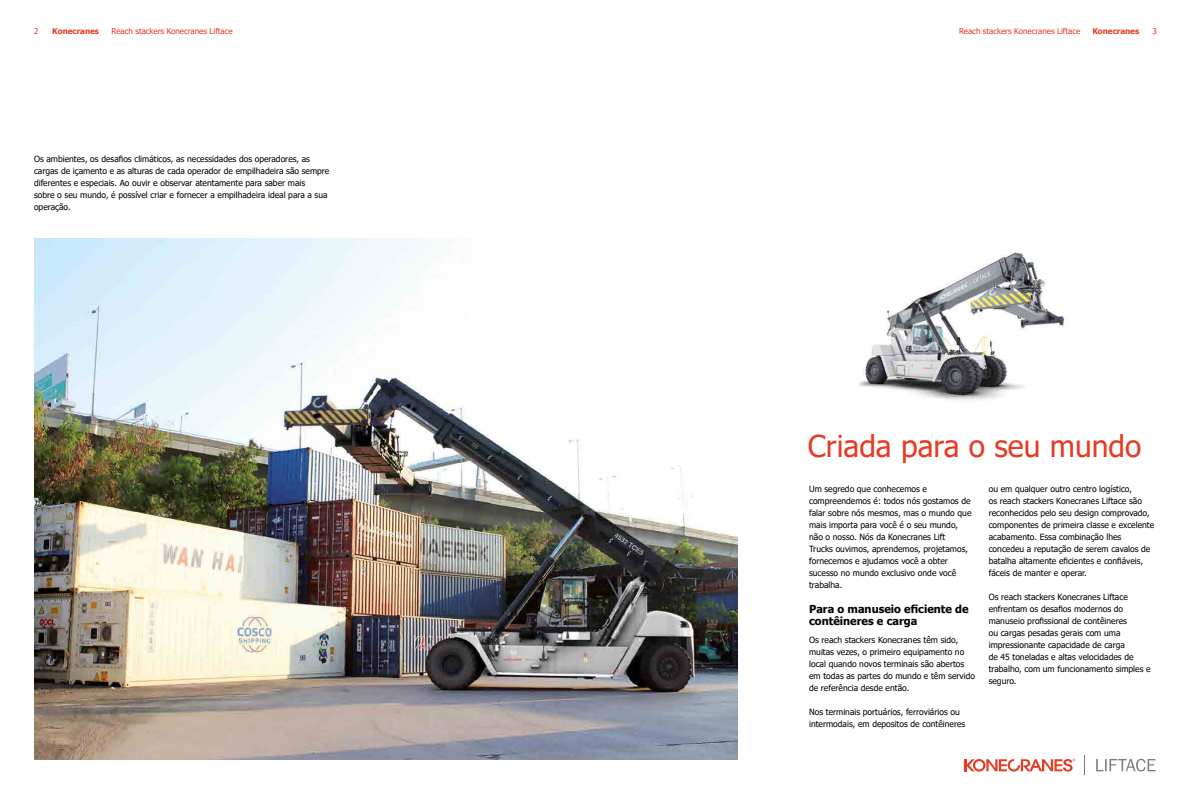
<style>
.page{position:relative;width:1191px;height:794px;background:#fff}
.page>*{position:absolute;margin:0;border:0;box-sizing:border-box;transform-origin:0 0}
.t1{font:30px "Tahoma";color:#e73b23}
.t2{font:700 11px/12.5px "Tahoma";color:#000}
.t3{font:8.5px/12px "Tahoma";color:#000}
.t4{font:8px "Tahoma";color:#e73b23}
.t5{font:700 8px "Tahoma";color:#e73b23}
</style>
<div class="page">
<svg style="left:964px;top:758px;width:111px;height:13px"></svg>
<svg style="left:1096px;top:758px;width:59px;height:13px"></svg>
<svg style="left:1084px;top:755px;width:1px;height:19px"></svg>
<img style="left:34px;top:238px;width:704px;height:522px">
<img style="left:858px;top:251px;width:207px;height:149px">
<p class="t4" style="left:34px;top:26px;width:6px">2</p>
<p class="t5" style="left:52px;top:25px;width:48px">Konecranes</p>
<p class="t4" style="left:112px;top:26px;width:123px">Reach stackers Konecranes Liftace</p>
<p class="t4" style="left:959px;top:26px;width:123px">Reach stackers Konecranes Liftace</p>
<p class="t5" style="left:1092px;top:25px;width:48px">Konecranes</p>
<p class="t4" style="left:1152px;top:26px;width:6px">3</p>
<p class="t3" style="left:34px;top:153px;width:297px">Os ambientes, os desafios climáticos, as necessidades dos operadores, as cargas de içamento e as alturas de cada operador de empilhadeira são sempre diferentes e especiais. Ao ouvir e observar atentamente para saber mais<br>sobre o seu mundo, é possível criar e fornecer a empilhadeira ideal para a sua operação.</p>
<h1 class="t1" style="left:808px;top:425px;width:335px">Criada para o seu mundo</h1>
<p class="t3" style="left:809px;top:483px;width:164px">Um segredo que conhecemos e compreendemos é: todos nós gostamos de falar sobre nós mesmos, mas o mundo que mais importa para você é o seu mundo, não o nosso. Nós da Konecranes Lift Trucks ouvimos, aprendemos, projetamos, fornecemos e ajudamos você a obter sucesso no mundo exclusivo onde você trabalha.</p>
<p class="t2" style="left:809px;top:603px;width:161px">Para o manuseio eficiente de contêineres e carga</p>
<p class="t3" style="left:809px;top:634px;width:167px">Os reach stackers Konecranes têm sido, muitas vezes, o primeiro equipamento no local quando novos terminais são abertos em todas as partes do mundo e têm servido de referência desde então.</p>
<p class="t3" style="left:809px;top:706px;width:158px">Nos terminais portuários, ferroviários ou intermodais, em depositos de contêineres</p>
<p class="t3" style="left:988px;top:483px;width:167px">ou em qualquer outro centro logístico,<br>os reach stackers Konecranes Liftace são reconhecidos pelo seu design comprovado, componentes de primeira classe e excelente acabamento. Essa combinação lhes concedeu a reputação de serem cavalos de batalha altamente eficientes e confiáveis, fáceis de manter e operar.</p>
<p class="t3" style="left:988px;top:591px;width:163px">Os reach stackers Konecranes Liftace enfrentam os desafios modernos do manuseio profissional de contêineres<br>ou cargas pesadas gerais com uma impressionante capacidade de carga<br>de 45 toneladas e altas velocidades de trabalho, com um funcionamento simples e seguro.</p>
</div>
